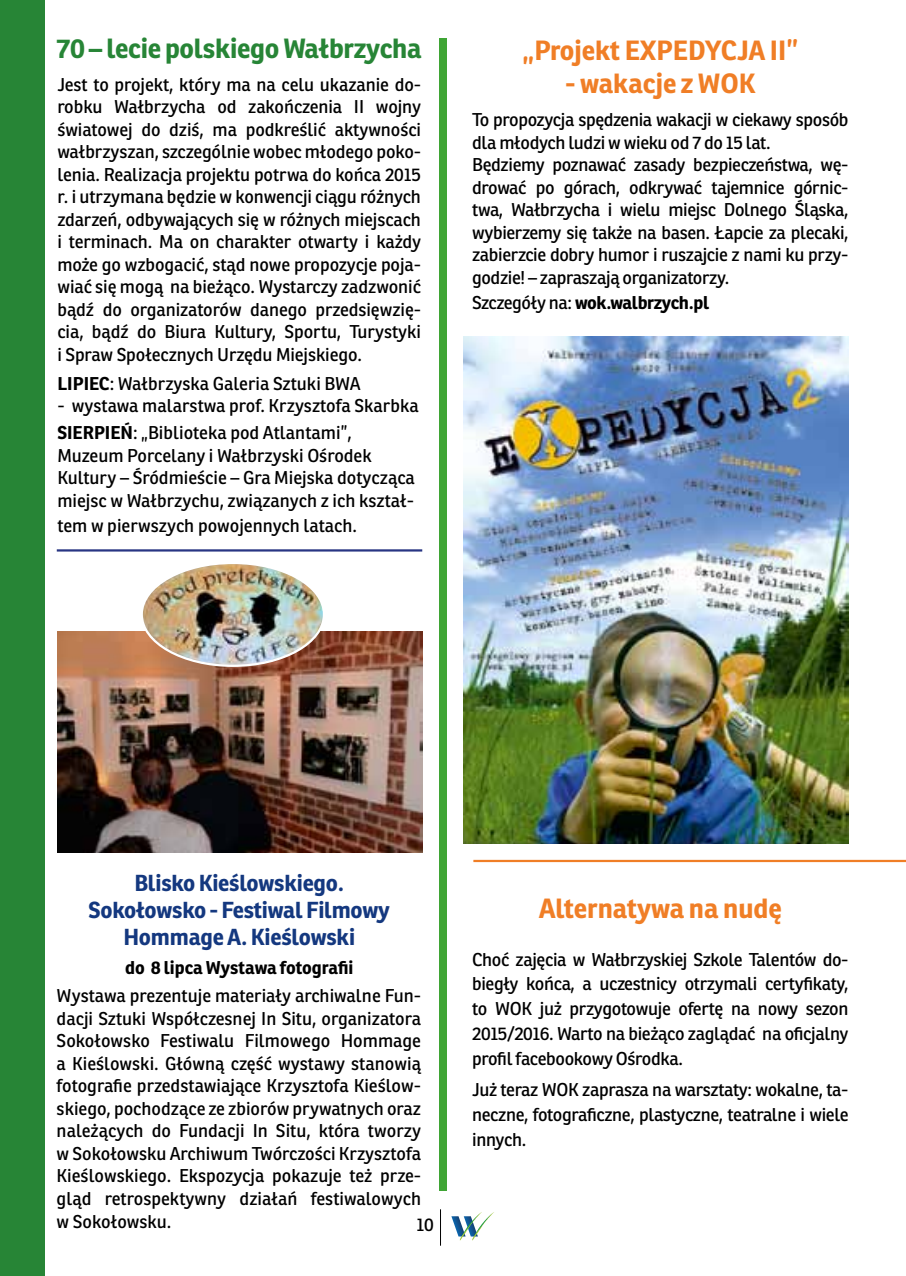
<style>
.page{position:relative;width:906px;height:1276px;background:#fff}
.page>*{position:absolute;margin:0;border:0;box-sizing:border-box;transform-origin:0 0}
.t1{font:700 27px "Ronnia";color:#f07e26}
.t2{font:700 27px "Ronnia";letter-spacing:-.01em;color:#278536}
.t3{font:700 22.5px/27px "Ronnia";letter-spacing:-.01em;color:#14387f;text-align:center}
.t4{font:18px/22.5px "Ronnia";letter-spacing:-.02em;color:#000;text-align:justify}
.t5{font:18px/22.5px "Ronnia";color:#000}
.t6{font:700 18px "Ronnia";letter-spacing:-.01em;color:#000}
.s1{font-weight:700}
.s2{font-weight:400}
</style>
<div class="page">
<svg style="left:451px;top:1212px;width:43px;height:28px"></svg>
<hr style="left:440px;top:1209px;width:1px;height:36px;background:#000">
<div style="left:0;top:0;width:45px;height:1276px;background:#278536"></div>
<div style="left:439px;top:38px;width:7px;height:1152px;background:#3fa535"></div>
<hr style="left:57px;top:549px;width:365px;height:2px;background:#283583">
<hr style="left:473px;top:860px;width:433px;height:2px;background:#f07e26">
<img style="left:57px;top:631px;width:365px;height:221px">
<img style="left:142px;top:565px;width:182px;height:101px">
<img style="left:464px;top:336px;width:384px;height:507px">
<h1 class="t2" style="left:57px;top:31px;width:367px">70 – lecie polskiego Wałbrzycha</h1>
<p class="t4" style="left:57px;top:73px;width:365px">Jest to projekt, który ma na celu ukazanie do&shy;robku Wałbrzycha od zakończenia II wojny światowej do dziś, ma podkreślić aktywności wałbrzyszan, szczególnie wobec młodego poko&shy;lenia. Realizacja projektu potrwa do końca 2015 r. i utrzymana będzie w konwencji ciągu różnych zdarzeń, odbywających się w różnych miejscach i terminach. Ma on charakter otwarty i każdy może go wzbogacić, stąd nowe propozycje poja&shy;wiać się mogą na bieżąco. Wystarczy zadzwonić bądź do organizatorów danego przedsięwzię&shy;cia, bądź do Biura Kultury, Sportu, Turystyki i Spraw Społecznych Urzędu Miejskiego.</p>
<p class="t5" style="left:57px;top:372px;width:305px"><span class="s1">LIPIEC</span>: Wałbrzyska Galeria Sztuki BWA</p>
<p class="t5" style="left:57px;top:392px;width:363px;line-height:27px">- wystawa malarstwa prof. Krzysztofa Skarbka<br><span class="s1">SIERPIEŃ</span>: „Biblioteka pod Atlantami”,</p>
<p class="t5" style="left:57px;top:444px;width:359px">Muzeum Porcelany i Wałbrzyski Ośrodek<br>Kultury – Śródmieście – Gra Miejska dotycząca miejsc w Wałbrzychu, związanych z ich kształ-</p>
<p class="t5" style="left:57px;top:514px;width:301px">tem w pierwszych powojennych latach.</p>
<h1 class="t1" style="left:522px;top:33px;width:277px">„Projekt EXPEDYCJA II”</h1>
<h1 class="t1" style="left:565px;top:66px;width:192px">- wakacje z WOK</h1>
<p class="t4" style="left:472px;top:109px;width:378px;text-align:left">To propozycja spędzenia wakacji w ciekawy sposób dla młodych ludzi w wieku od 7 do 15 lat.<br>Będziemy poznawać zasady bezpieczeństwa, wę&shy;drować po górach, odkrywać tajemnice górnic&shy;twa, Wałbrzycha i wielu miejsc Dolnego Śląska, wybierzemy się także na basen. Łapcie za plecaki, zabierzcie dobry humor i ruszajcie z nami ku przy&shy;godzie! – zapraszają organizatorzy.</p>
<p class="t6" style="left:472px;top:291px;width:239px"><span class="s2">Szczegóły na:</span> wok.walbrzych.pl</p>
<p class="t3" style="left:89px;top:869px;width:305px">Blisko Kieślowskiego.<br>Sokołowsko - Festiwal Filmowy<br>Hommage A. Kieślowski</p>
<p class="t6" style="left:125px;top:956px;width:230px">do 8 lipca Wystawa fotografii</p>
<p class="t4" style="left:57px;top:984px;width:366px">Wystawa prezentuje materiały archiwalne Fun&shy;dacji Sztuki Współczesnej In Situ, organizatora Sokołowsko Festiwalu Filmowego Hommage a Kieślowski. Główną część wystawy stanowią fotografie przedstawiające Krzysztofa Kieślow&shy;skiego, pochodzące ze zbiorów prywatnych oraz należących do Fundacji In Situ, która tworzy w Sokołowsku Archiwum Twórczości Krzysztofa Kieślowskiego. Ekspozycja pokazuje też prze&shy;gląd retrospektywny działań festiwalowych w Sokołowsku.</p>
<p class="t4" style="left:416px;top:1213px;width:19px">10</p>
<h1 class="t1" style="left:539px;top:891px;width:245px">Alternatywa na nudę</h1>
<p class="t4" style="left:472px;top:946px;width:378px;line-height:24.8px">Choć zajęcia w Wałbrzyskiej Szkole Talentów do&shy;biegły końca, a uczestnicy otrzymali certyfikaty, to WOK już przygotowuje ofertę na nowy sezon 2015/2016. Warto na bieżąco zaglądać na oficjalny profil facebookowy Ośrodka.</p>
<p class="t4" style="left:472px;top:1077px;width:378px;line-height:24.8px">Już teraz WOK zaprasza na warsztaty: wokalne, ta&shy;neczne, fotograficzne, plastyczne, teatralne i wiele innych.</p>
</div>
